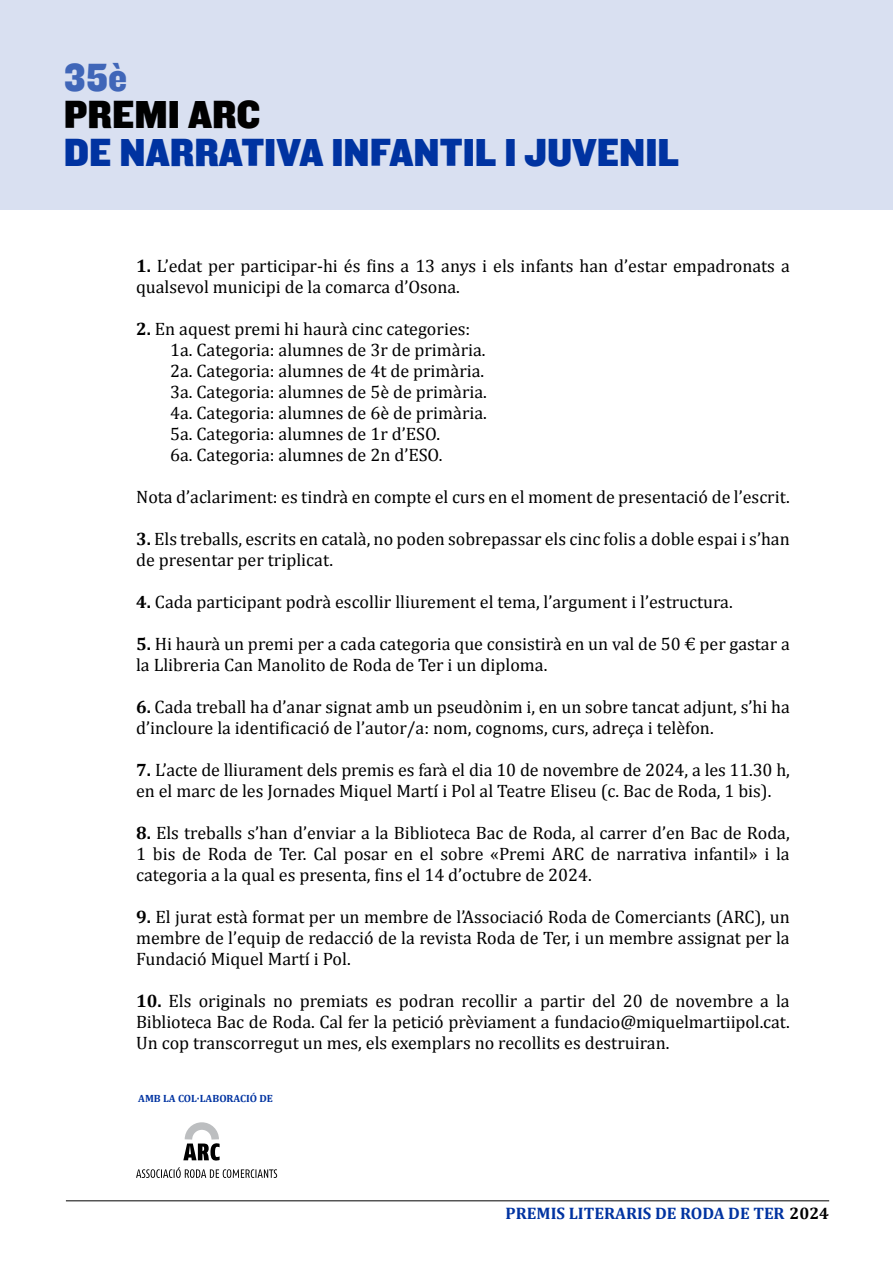
<style>
.page{position:relative;width:893px;height:1263px;background:#fff}
.page>*{position:absolute;margin:0;border:0;box-sizing:border-box;transform-origin:0 0}
.titol_premi{font:40.5px/37.5px "Knockout HTF71 Full Middlewt";color:#0033a1}
.t1{font:18px/21px "Cambria";color:#000}
.t2{font:700 16.65px "Cambria";color:#0033a1}
.t3{font:700 10.5px "Cambria";color:#0033a1}
.s1{color:#4066b8}
.s2{color:#000}
.s3{font-weight:700}
</style>
<div class="page">
<hr style="left:66px;top:1200px;width:763px;height:1px;background:#000">
<div style="left:0;top:0;width:893px;height:210px;background:#d9e0f1"></div>
<svg style="left:136px;top:1167px;width:141px;height:11px"></svg>
<svg style="left:183px;top:1122px;width:37px;height:38px"></svg>
<p class="titol_premi" style="left:64px;top:60px;width:617px"><span class="s1">35è<br></span><span class="s2">PREMI ARC<br></span>DE NARRATIVA INFANTIL I JUVENIL</p>
<p class="t1" style="left:136px;top:255px;width:655px"><span class="s3">1.</span> L’edat per participar-hi és fins a 13 anys i els infants han d’estar empadronats a qualsevol municipi de la comarca d’Osona.</p>
<p class="t1" style="left:136px;top:318px;width:336px"><span class="s3">2.</span> En aquest premi hi haurà cinc categories:</p>
<p class="t1" style="left:170px;top:339px;width:317px">1a. Categoria: alumnes de 3r de primària.</p>
<p class="t1" style="left:170px;top:360px;width:316px">2a. Categoria: alumnes de 4t de primària.</p>
<p class="t1" style="left:170px;top:381px;width:318px">3a. Categoria: alumnes de 5è de primària.</p>
<p class="t1" style="left:170px;top:402px;width:318px">4a. Categoria: alumnes de 6è de primària.</p>
<p class="t1" style="left:170px;top:423px;width:271px">5a. Categoria: alumnes de 1r d’ESO.</p>
<p class="t1" style="left:170px;top:444px;width:274px">6a. Categoria: alumnes de 2n d’ESO.</p>
<p class="t1" style="left:136px;top:486px;width:655px">Nota d’aclariment: es tindrà en compte el curs en el moment de presentació de l’escrit.</p>
<p class="t1" style="left:136px;top:528px;width:655px"><span class="s3">3.</span> Els treballs, escrits en català, no poden sobrepassar els cinc folis a doble espai i s’han de presentar per triplicat.</p>
<p class="t1" style="left:136px;top:591px;width:598px"><span class="s3">4.</span> Cada participant podrà escollir lliurement el tema, l’argument i l’estructura.</p>
<p class="t1" style="left:136px;top:633px;width:655px"><span class="s3">5.</span> Hi haurà un premi per a cada categoria que consistirà en un val de 50 € per gastar a la Llibreria Can Manolito de Roda de Ter i un diploma.</p>
<p class="t1" style="left:136px;top:696px;width:655px"><span class="s3">6.</span> Cada treball ha d’anar signat amb un pseudònim i, en un sobre tancat adjunt, s’hi ha d’incloure la identificació de l’autor/a: nom, cognoms, curs, adreça i telèfon.</p>
<p class="t1" style="left:136px;top:759px;width:655px"><span class="s3">7.</span> L’acte de lliurament dels premis es farà el dia 10 de novembre de 2024, a les 11.30 h, en el marc de les Jornades Miquel Martí i Pol al Teatre Eliseu (c. Bac de Roda, 1 bis).</p>
<p class="t1" style="left:136px;top:822px;width:655px;text-align:justify"><span class="s3">8.</span> Els treballs s’han d’enviar a la Biblioteca Bac de Roda, al carrer d’en Bac de Roda, 1 bis de Roda de Ter. Cal posar en el sobre «Premi ARC de narrativa infantil» i la categoria a la qual es presenta, fins el 14 d’octubre de 2024.</p>
<p class="t1" style="left:136px;top:906px;width:655px;text-align:justify"><span class="s3">9.</span> El jurat està format per un membre de l’Associació Roda de Comerciants (ARC), un membre de l’equip de redacció de la revista Roda de Ter, i un membre assignat per la Fundació Miquel Martí i Pol.</p>
<p class="t1" style="left:136px;top:990px;width:655px;text-align:justify"><span class="s3">10.</span> Els originals no premiats es podran recollir a partir del 20 de novembre a la Biblioteca Bac de Roda. Cal fer la petició prèviament a fundacio@miquelmartiipol.cat.<br>Un cop transcorregut un mes, els exemplars no recollits es destruiran.</p>
<p class="t3" style="left:138px;top:1091px;width:136px">AMB LA COL·LABORACIÓ DE</p>
<p class="t2" style="left:506px;top:1201px;width:325px">PREMIS LITERARIS DE RODA DE TER <span class="s2">2024</span></p>
</div>
